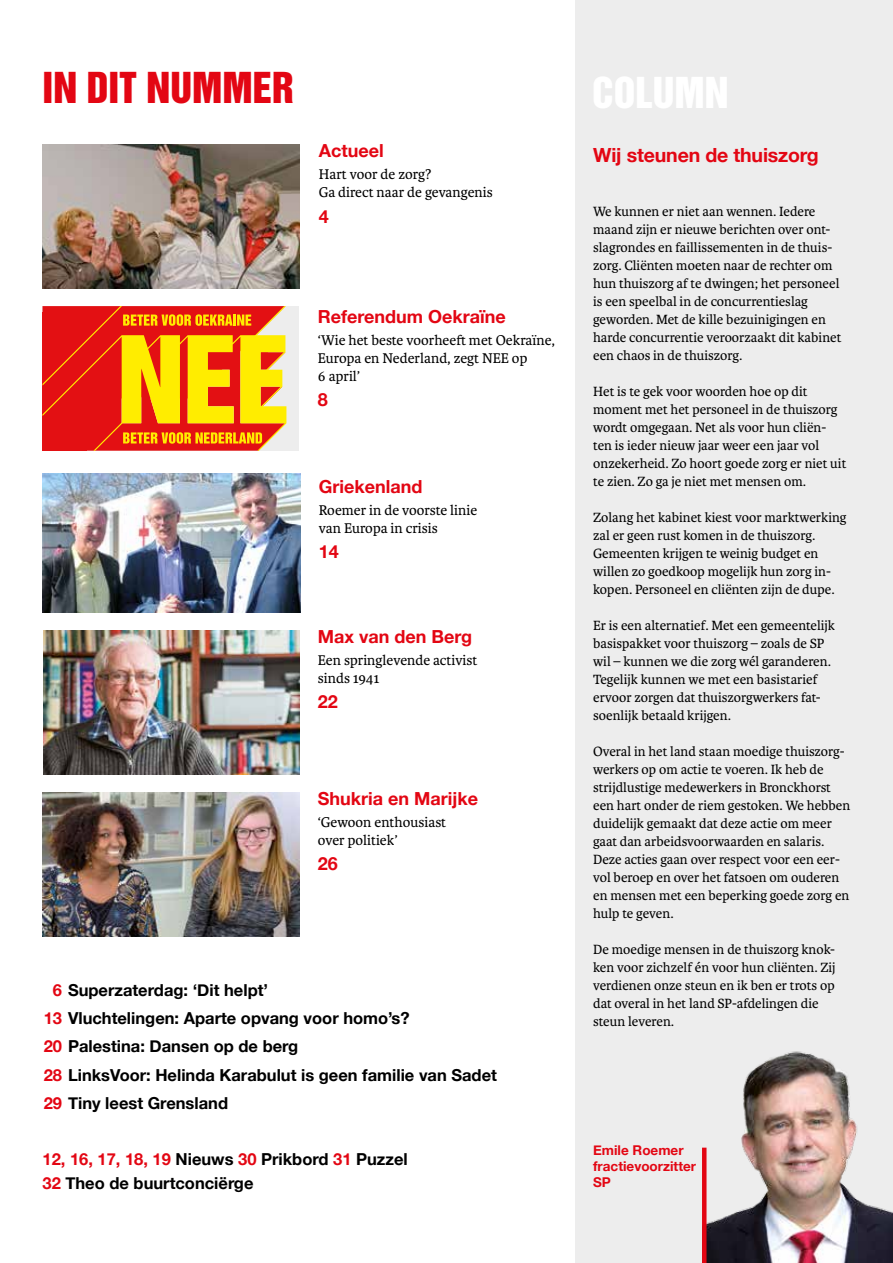
<style>
.page{position:relative;width:893px;height:1263px;background:#fff}
.page>*{position:absolute;margin:0;border:0;box-sizing:border-box;transform-origin:0 0}
.t1{font:39px "Helvetica Inserat LT Std";color:#e30613}
.t2{font:700 19.5px "Helvetica Neue";letter-spacing:-.01em;color:#e30613}
.t3{font:700 18px "Helvetica Neue";color:#e30613}
.t4{font:700 16.5px/28.2px "Helvetica Neue";color:#000}
.t5{font:15px/18px "Karmina";color:#000}
.t6{font:14.25px/18px "Karmina";color:#000}
.t7{font:700 13.5px/16.2px "Helvetica Neue";color:#e30613}
.s1{color:#e30613}
</style>
<div class="page">
<div style="left:575px;top:0;width:318px;height:1263px;background:#ededed"></div>
<img style="left:703px;top:1051px;width:190px;height:212px">
<hr style="left:702px;top:1148px;width:4px;height:115px;background:#e30613">
<img style="left:42px;top:792px;width:258px;height:144px">
<img style="left:43px;top:474px;width:257px;height:139px">
<img style="left:43px;top:630px;width:257px;height:144px">
<div style="left:43px;top:306px;width:256px;height:145px;background:#ededed"></div>
<svg style="left:43px;top:306px;width:243px;height:145px;background:#ed6815"></svg>
<img style="left:43px;top:144px;width:257px;height:144px">
<h1 class="t1" style="left:43px;top:65px;width:253px">IN DIT NUMMER</h1>
<p class="t3" style="left:319px;top:137px;width:66px">Actueel</p>
<h2 class="t2" style="left:593px;top:140px;width:227px">Wij steunen de thuiszorg</h2>
<p class="t5" style="left:319px;top:166px;width:175px">Hart voor de zorg?<br>Ga direct naar de gevangenis</p>
<p class="t3" style="left:319px;top:202px;width:12px">4</p>
<p class="t6" style="left:593px;top:203px;width:250px">We kunnen er niet aan wennen. Iedere maand zijn er nieuwe berichten over ont&shy;slagrondes en faillissementen in de thuis&shy;zorg. Cliënten moeten naar de rechter om hun thuiszorg af te dwingen; het personeel is een speelbal in de concurrentieslag geworden. Met de kille bezuinigingen en harde concurrentie veroorzaakt dit kabinet een chaos in de thuiszorg.</p>
<p class="t6" style="left:593px;top:383px;width:255px">Het is te gek voor woorden hoe op dit moment met het personeel in de thuiszorg wordt omgegaan. Net als voor hun cliën&shy;ten is ieder nieuw jaar weer een jaar vol onzekerheid. Zo hoort goede zorg er niet uit te zien. Zo ga je niet met mensen om.</p>
<p class="t6" style="left:593px;top:509px;width:255px">Zolang het kabinet kiest voor marktwerking zal er geen rust komen in de thuiszorg.<br>Gemeenten krijgen te weinig budget en willen zo goedkoop mogelijk hun zorg in&shy;kopen. Personeel en cliënten zijn de dupe.</p>
<p class="t6" style="left:593px;top:617px;width:243px">Er is een alternatief. Met een gemeentelijk basispakket voor thuiszorg – zoals de SP wil – kunnen we die zorg wél garanderen.<br>Tegelijk kunnen we met een basistarief ervoor zorgen dat thuiszorgwerkers fat&shy;soenlijk betaald krijgen.</p>
<p class="t6" style="left:593px;top:743px;width:259px">Overal in het land staan moedige thuiszorg&shy;werkers op om actie te voeren. Ik heb de strijdlustige medewerkers in Bronckhorst een hart onder de riem gestoken. We hebben duidelijk gemaakt dat deze actie om meer gaat dan arbeidsvoorwaarden en salaris.<br>Deze acties gaan over respect voor een eer&shy;vol beroep en over het fatsoen om ouderen en mensen met een beperking goede zorg en hulp te geven.</p>
<p class="t6" style="left:593px;top:940px;width:244px">De moedige mensen in de thuiszorg knok&shy;ken voor zichzelf én voor hun cliënten. Zij verdienen onze steun en ik ben er trots op dat overal in het land SP-afdelingen die steun leveren.</p>
<p class="t3" style="left:318px;top:302px;width:189px">Referendum Oekraïne</p>
<p class="t5" style="left:318px;top:331px;width:239px">‘Wie het beste voorheeft met Oekraïne,<br>Europa en Nederland, zegt NEE op<br>6 april’</p>
<p class="t3" style="left:318px;top:386px;width:12px">8</p>
<p class="t3" style="left:319px;top:472px;width:105px">Griekenland</p>
<p class="t5" style="left:319px;top:501px;width:160px">Roemer in de voorste linie van Europa in crisis</p>
<p class="t3" style="left:319px;top:538px;width:22px">14</p>
<p class="t3" style="left:318px;top:622px;width:156px">Max van den Berg</p>
<p class="t5" style="left:318px;top:651px;width:161px">Een springlevende activist sinds 1941</p>
<p class="t3" style="left:318px;top:688px;width:22px">22</p>
<p class="t3" style="left:318px;top:784px;width:162px">Shukria en Marijke</p>
<p class="t5" style="left:318px;top:813px;width:130px">‘Gewoon enthousiast over politiek’</p>
<p class="t3" style="left:318px;top:849px;width:22px">26</p>
<p class="t4" style="left:44px;top:976px;width:455px;text-indent:9px"><span class="s1">6</span> Superzaterdag: ‘Dit helpt’<br><span class="s1">13</span> Vluchtelingen: Aparte opvang voor homo’s?<br><span class="s1">20</span> Palestina: Dansen op de berg<br><span class="s1">28</span> LinksVoor: Helinda Karabulut is geen familie van Sadet <span class="s1">29</span> Tiny leest Grensland</p>
<p class="t4" style="left:43px;top:1148px;width:367px;line-height:24px"><span class="s1">12, 16, 17, 18, 19</span> Nieuws <span class="s1">30</span> Prikbord <span class="s1">31</span> Puzzel<br><span class="s1">32</span> Theo de buurtconciërge</p>
<p class="t7" style="left:593px;top:1142px;width:104px">Emile Roemer fractievoorzitter<br>SP</p>
</div>
